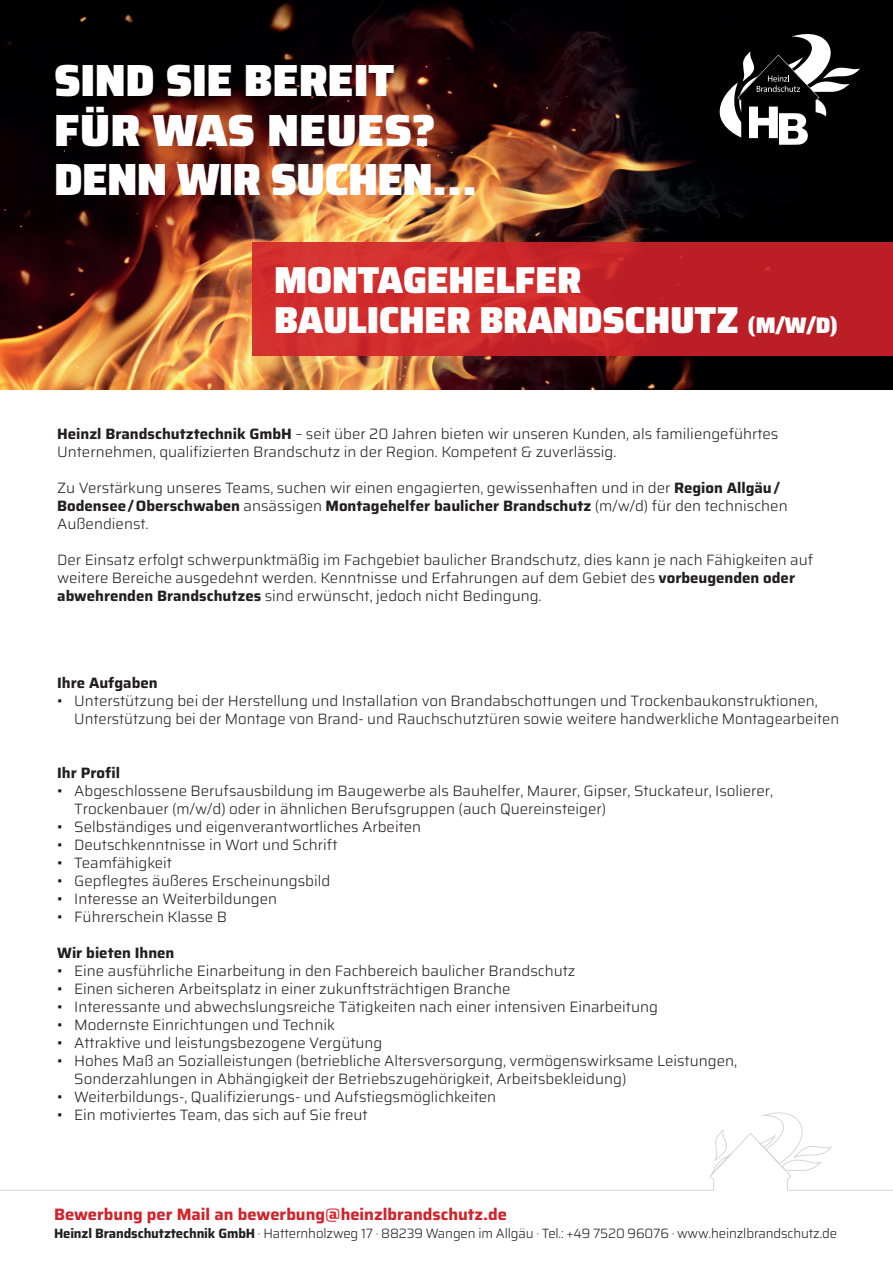
<style>
.page{position:relative;width:893px;height:1263px;background:#fff}
.page>*{position:absolute;margin:0;border:0;box-sizing:border-box;transform-origin:0 0}
.t1{font:900 45px/49.5px "Saira";letter-spacing:-.01em;color:#fff}
.t2{font:900 37.5px/40.5px "Saira";letter-spacing:-.01em;color:#fff}
.t3{font:700 16.5px "Saira";color:#d1232a}
.t4{font:300 15px/18px "Saira";color:#231f20}
.t5{font:700 15px "Saira";color:#231f20}
.t6{font:300 13.5px "Saira";letter-spacing:-.01em;color:#231f20}
.s1{font-size:22.5px}
.s2{font-weight:700}
.s3{color:#d1232a}
</style>
<div class="page">
<img style="left:0;top:0;width:893px;height:390px">
<svg style="left:720px;top:34px;width:140px;height:111px"></svg>
<svg style="left:0;top:1112px;width:893px;height:79px"></svg>
<div style="left:252px;top:242px;width:641px;height:113px;background:linear-gradient(to right,#d83330,#b61b23)"></div>
<h1 class="t1" style="left:54px;top:54px;width:425px">SIND SIE BEREIT<br>FÜR WAS NEUES?<br>DENN WIR SUCHEN…</h1>
<h2 class="t2" style="left:274px;top:258px;width:565px">MONTAGEHELFER<br>BAULICHER BRANDSCHUTZ <span class="s1">(M/W/D)</span></h2>
<p class="t4" style="left:57px;top:424px;width:723px"><span class="s2">Heinzl Brandschutztechnik GmbH</span> – seit über 20 Jahren bieten wir unseren Kunden, als familiengeführtes<br>Unternehmen, qualifizierten Brandschutz in der Region. Kompetent &amp; zuverlässig.</p>
<p class="t4" style="left:57px;top:478px;width:732px">Zu Verstärkung unseres Teams, suchen wir einen engagierten, gewissenhaften und in der <span class="s2">Region Allgäu/<br>Bodensee/Oberschwaben</span> ansässigen <span class="s2">Montagehelfer baulicher Brandschutz</span> (m/w/d) für den technischen<br>Außendienst.</p>
<p class="t4" style="left:57px;top:550px;width:757px">Der Einsatz erfolgt schwerpunktmäßig im Fachgebiet baulicher Brandschutz, dies kann je nach Fähigkeiten auf weitere Bereiche ausgedehnt werden. Kenntnisse und Erfahrungen auf dem Gebiet des <span class="s2">vorbeugenden oder abwehrenden Brandschutzes</span> sind erwünscht, jedoch nicht Bedingung.</p>
<p class="t5" style="left:57px;top:671px;width:102px">Ihre Aufgaben</p>
<p class="t4" style="left:74px;top:691px;width:766px;text-indent:-17px">• Unterstützung bei der Herstellung und Installation von Brandabschottungen und Trockenbaukonstruktionen,<br>Unterstützung bei der Montage von Brand- und Rauchschutztüren sowie weitere handwerkliche Montagearbeiten</p>
<p class="t5" style="left:57px;top:761px;width:64px">Ihr Profil</p>
<p class="t4" style="left:74px;top:781px;width:701px;text-indent:-17px">• Abgeschlossene Berufsausbildung im Baugewerbe als Bauhelfer, Maurer, Gipser, Stuckateur, Isolierer,<br>Trockenbauer (m/w/d) oder in ähnlichen Berufsgruppen (auch Quereinsteiger)</p>
<p class="t4" style="left:57px;top:817px;width:366px">• Selbständiges und eigenverantwortliches Arbeiten</p>
<p class="t4" style="left:57px;top:835px;width:282px">• Deutschkenntnisse in Wort und Schrift</p>
<p class="t4" style="left:57px;top:853px;width:116px">• Teamfähigkeit</p>
<p class="t4" style="left:57px;top:871px;width:275px">• Gepflegtes äußeres Erscheinungsbild</p>
<p class="t4" style="left:57px;top:889px;width:221px">• Interesse an Weiterbildungen</p>
<p class="t4" style="left:57px;top:907px;width:171px">• Führerschein Klasse B</p>
<p class="t5" style="left:57px;top:941px;width:119px">Wir bieten Ihnen</p>
<p class="t4" style="left:57px;top:961px;width:520px">• Eine ausführliche Einarbeitung in den Fachbereich baulicher Brandschutz</p>
<p class="t4" style="left:57px;top:979px;width:455px">• Einen sicheren Arbeitsplatz in einer zukunftsträchtigen Branche</p>
<p class="t4" style="left:57px;top:997px;width:602px">• Interessante und abwechslungsreiche Tätigkeiten nach einer intensiven Einarbeitung</p>
<p class="t4" style="left:57px;top:1015px;width:279px">• Modernste Einrichtungen und Technik</p>
<p class="t4" style="left:57px;top:1033px;width:327px">• Attraktive und leistungsbezogene Vergütung</p>
<p class="t4" style="left:74px;top:1051px;width:664px;text-indent:-17px">• Hohes Maß an Sozialleistungen (betriebliche Altersversorgung, vermögenswirksame Leistungen,<br>Sonderzahlungen in Abhängigkeit der Betriebszugehörigkeit, Arbeitsbekleidung)</p>
<p class="t4" style="left:57px;top:1087px;width:441px">• Weiterbildungs-, Qualifizierungs- und Aufstiegsmöglichkeiten</p>
<p class="t4" style="left:57px;top:1105px;width:312px">• Ein motiviertes Team, das sich auf Sie freut</p>
<p class="t3" style="left:54px;top:1201px;width:455px">Bewerbung per Mail an bewerbung@heinzlbrandschutz.de</p>
<p class="t6" style="left:54px;top:1222px;width:785px"><span class="s2">Heinzl Brandschutztechnik GmbH</span> <span class="s3">·</span> Hatternholzweg 17 <span class="s3">·</span> 88239 Wangen im Allgäu <span class="s3">·</span> Tel.: +49 7520 96076 <span class="s3">·</span> www.heinzlbrandschutz.de</p>
</div>
